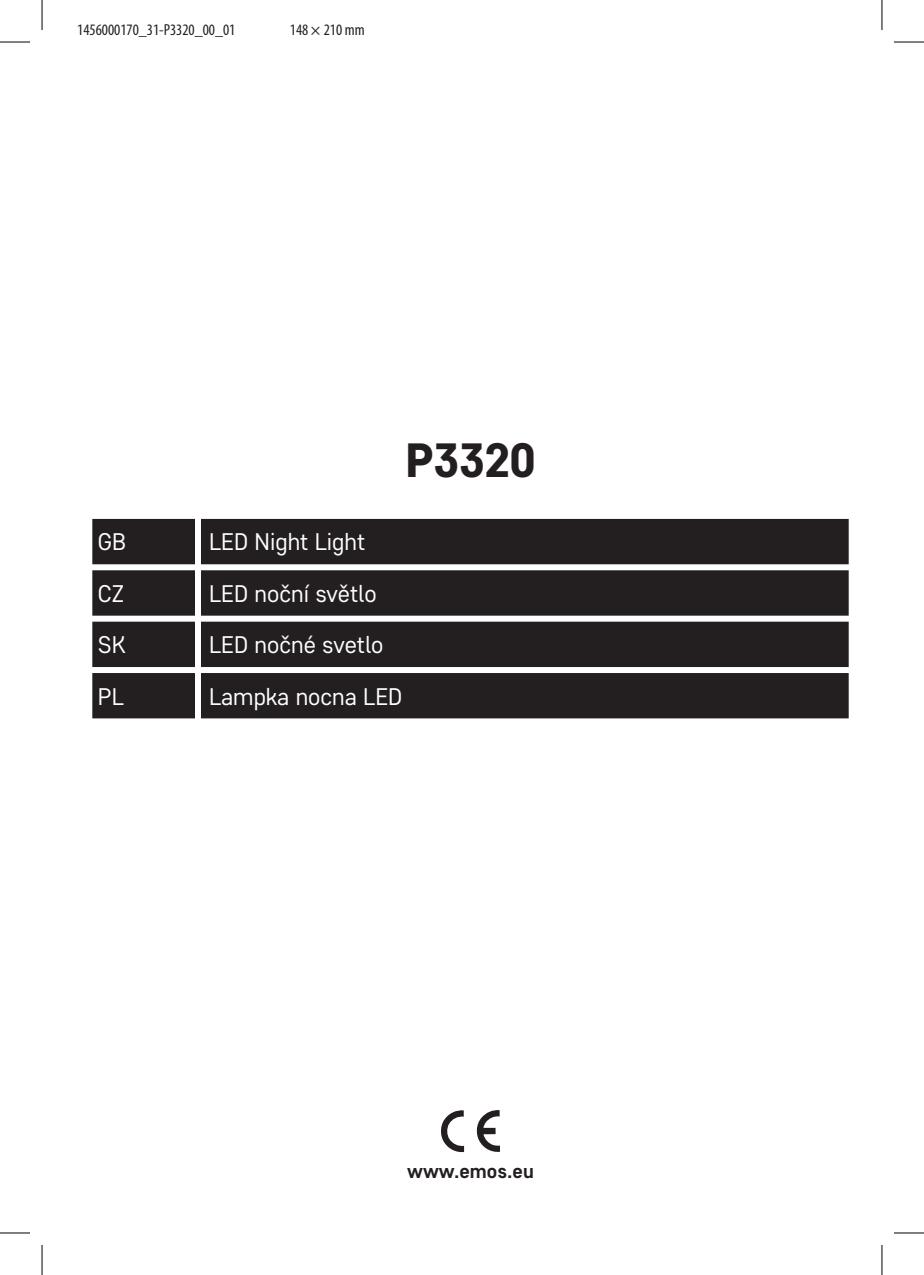
<style>
.page{position:relative;width:924px;height:1275px;background:#fff}
.page>*{position:absolute;margin:0;border:0;box-sizing:border-box;transform-origin:0 0}
.t1{font:800 48px "Core Sans D65";letter-spacing:-.02em;color:#231f20}
.t2{font:24px "Core Sans D35";color:#fff}
.t3{font:700 20px "Core Sans D55";color:#231f20}
.t4{font:condensed 16px "Myriad Pro";color:#231f20}
.s1{font-stretch:normal}
</style>
<div class="page">
<svg style="left:476px;top:1110px;width:24px;height:42px"></svg>
<svg style="left:441px;top:1110px;width:23px;height:42px"></svg>
<svg style="left:92px;top:519px;width:756px;height:199px;background:#383535"></svg>
<hr style="left:0;top:42px;width:30px;height:1px;background:#000">
<hr style="left:893px;top:42px;width:30px;height:1px;background:#000">
<hr style="left:0;top:1232px;width:30px;height:1px;background:#000">
<hr style="left:893px;top:1232px;width:30px;height:1px;background:#000">
<hr style="left:42px;top:0;width:1px;height:30px;background:#000">
<hr style="left:42px;top:1245px;width:1px;height:30px;background:#000">
<hr style="left:881px;top:0;width:1px;height:30px;background:#000">
<hr style="left:881px;top:1245px;width:1px;height:30px;background:#000">
<p class="t4" style="left:77px;top:20px;width:160px">1456000170_31-P3320_00_01</p>
<p class="t4" style="left:290px;top:20px;width:76px">148 <span class="s1">×</span> 210 mm</p>
<h1 class="t1" style="left:405px;top:428px;width:132px">P3320</h1>
<p class="t2" style="left:98px;top:526px;width:30px">GB</p>
<p class="t2" style="left:209px;top:526px;width:158px">LED Night Light</p>
<p class="t2" style="left:98px;top:578px;width:28px">CZ</p>
<p class="t2" style="left:209px;top:578px;width:169px">LED noční světlo</p>
<p class="t2" style="left:98px;top:629px;width:29px">SK</p>
<p class="t2" style="left:209px;top:629px;width:176px">LED nočné svetlo</p>
<p class="t2" style="left:98px;top:680px;width:28px">PL</p>
<p class="t2" style="left:209px;top:680px;width:195px">Lampka nocna LED</p>
<p class="t3" style="left:407px;top:1158px;width:128px">www.emos.eu</p>
</div>
